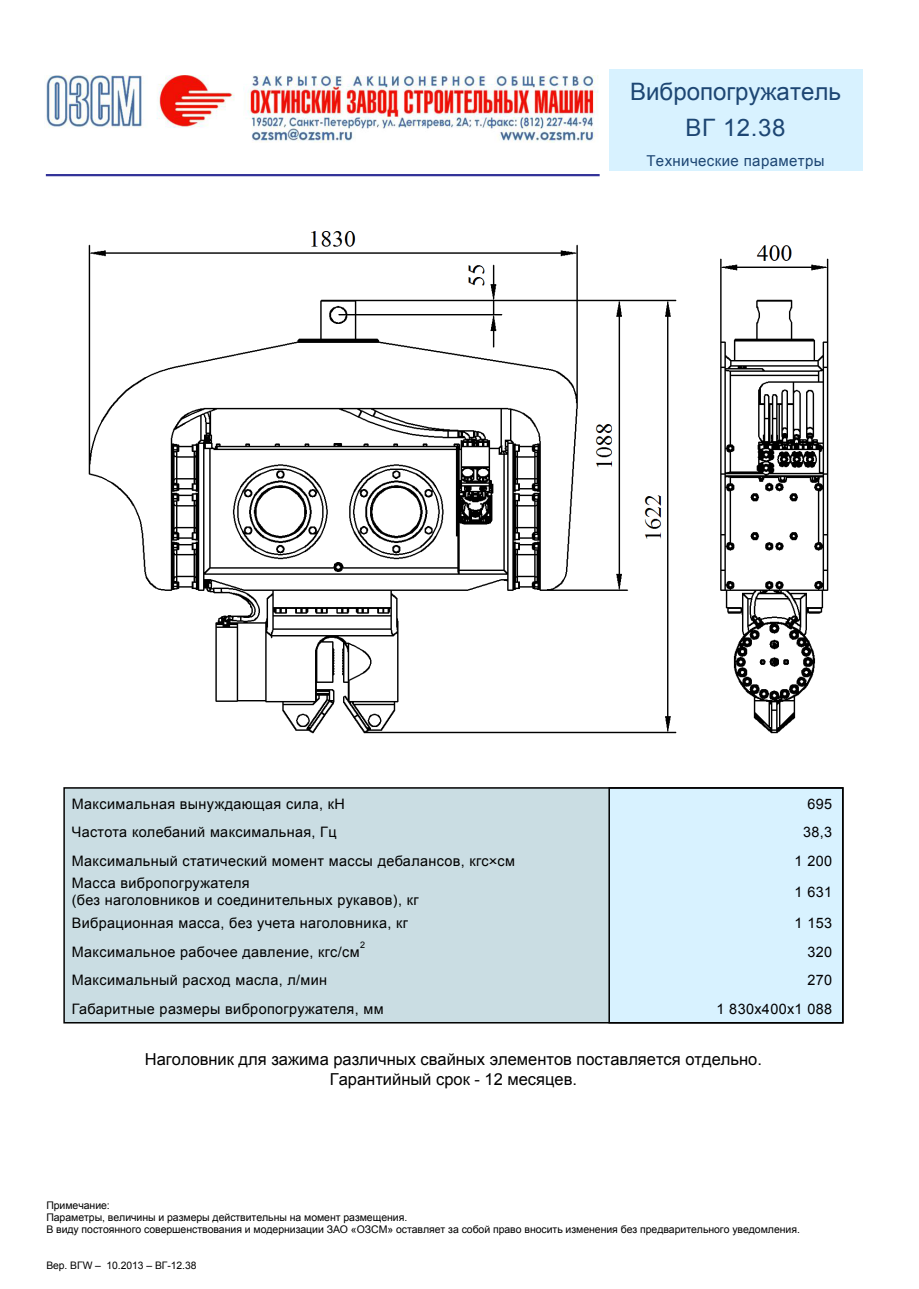
<style>
.page{position:relative;width:919px;height:1289px;background:#fff}
.page>*{position:absolute;margin:0;border:0;box-sizing:border-box;transform-origin:0 0}
.t1{font:24px "Arial";color:#1d4673}
.t2{font:16.5px/19.8px "Arial";color:#000;text-align:center}
.t3{font:15px "Arial";letter-spacing:.025em;color:#1d4673}
.t4{font:14.4px/16.5px "Arial";letter-spacing:.025em;color:#000}
.t5{font:10.5px/12px "Arial";letter-spacing:-.005em;color:#000}
.t6{font:10.35px "Arial";letter-spacing:-.005em;color:#000}
.t7{font:9px "Arial";color:#000}
.s1{font-size:10.5px}
</style>
<div class="page">
<img style="left:46px;top:76px;width:552px;height:66px">
<hr style="left:46px;top:174px;width:553px;height:2px;background:#339">
<div style="left:608px;top:69px;width:254px;height:102px;background:#d8f2ff"></div>
<div style="left:65px;top:788px;width:544px;height:234px;background:#cadde3"></div>
<div style="left:608px;top:787px;width:235px;height:236px;background:#d8f2ff;border:2px solid #000"></div>
<div style="left:63px;top:787px;width:780px;height:236px;border:2px solid #000"></div>
<img style="left:88px;top:231px;width:741px;height:503px">
<h1 class="t1" style="left:630px;top:76px;width:212px">Вибропогружатель</h1>
<h1 class="t1" style="left:685px;top:112px;width:101px">ВГ 12.38</h1>
<p class="t3" style="left:646px;top:151px;width:180px">Технические параметры</p>
<p class="t4" style="left:72px;top:795px;width:275px">Максимальная вынуждающая сила, кН</p>
<p class="t4" style="left:807px;top:795px;width:26px">695</p>
<p class="t4" style="left:72px;top:823px;width:266px">Частота колебаний максимальная, Гц</p>
<p class="t4" style="left:803px;top:823px;width:31px">38,3</p>
<p class="t4" style="left:72px;top:852px;width:444px">Максимальный статический момент массы дебалансов, кгс<span class="s1">х</span>см</p>
<p class="t4" style="left:794px;top:852px;width:39px">1 200</p>
<p class="t4" style="left:72px;top:875px;width:348px">Масса вибропогружателя<br>(без наголовников и соединительных рукавов), кг</p>
<p class="t4" style="left:794px;top:884px;width:39px">1 631</p>
<p class="t4" style="left:72px;top:915px;width:338px">Вибрационная масса, без учета наголовника, кг</p>
<p class="t4" style="left:794px;top:915px;width:39px">1 153</p>
<p class="t7" style="left:360px;top:938px;width:7px">2</p>
<p class="t4" style="left:72px;top:943px;width:289px">Максимальное рабочее давление, кгс/см</p>
<p class="t4" style="left:807px;top:943px;width:26px">320</p>
<p class="t4" style="left:72px;top:972px;width:257px">Максимальный расход масла, л/мин</p>
<p class="t4" style="left:807px;top:972px;width:26px">270</p>
<p class="t4" style="left:72px;top:1000px;width:313px">Габаритные размеры вибропогружателя, мм</p>
<p class="t4" style="left:716px;top:1000px;width:117px">1 830х400х1 088</p>
<p class="t2" style="left:145px;top:1049px;width:618px">Наголовник для зажима различных свайных элементов поставляется отдельно.<br>Гарантийный срок - 12 месяцев.</p>
<p class="t5" style="left:46px;top:1199px;width:755px">Примечание:<br>Параметры, величины и размеры действительны на момент размещения.<br>В виду постоянного совершенствования и модернизации ЗАО «ОЗСМ» оставляет за собой право вносить изменения без предварительного уведомления.</p>
<p class="t6" style="left:46px;top:1258px;width:152px">Вер. BГW – 10.2013 – ВГ-12.38</p>
</div>
